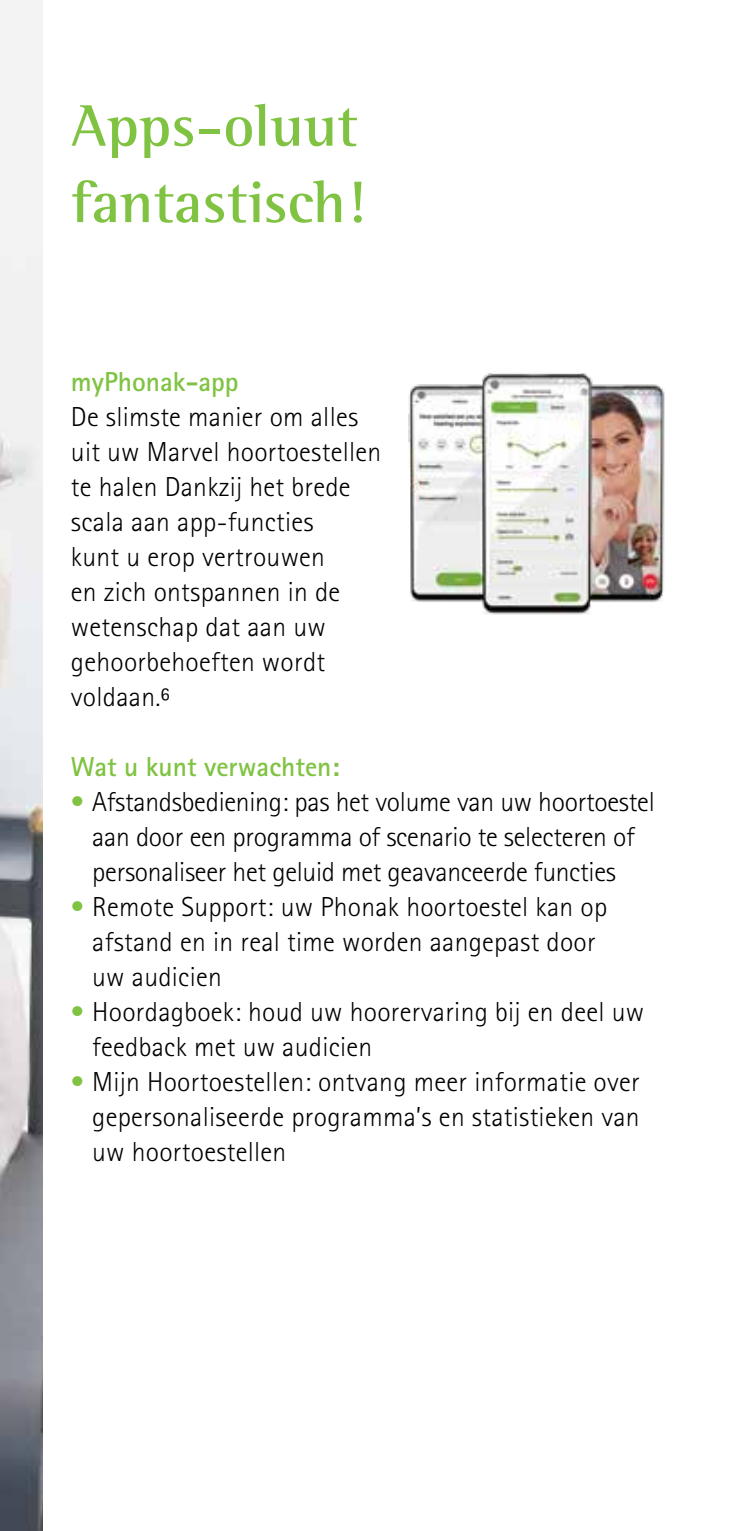
<style>
.page{position:relative;width:738px;height:1531px;background:#fff}
.page>*{position:absolute;margin:0;border:0;box-sizing:border-box;transform-origin:0 0}
.t1{font:700 60px/76.5px "Rotis Semi Serif Pro";color:#80c342}
.t2{font:300 27.5px/35px "Rotis Sans Serif Pro";letter-spacing:.01em;color:#000}
.t3{font:300 27.5px/35px "Rotis Sans Serif Pro";letter-spacing:-.01em;color:#000}
.t4{font:700 27.5px "Rotis Sans Serif Pro";color:#80c342}
.s1{color:#80c342}
</style>
<div class="page">
<img style="left:408px;top:373px;width:257px;height:242px">
<img style="left:0;top:0;width:43px;height:1531px">
<h1 class="t1" style="left:71px;top:87px;width:296px">Apps-oluut fantastisch!</h1>
<p class="t4" style="left:71px;top:364px;width:169px">myPhonak-app</p>
<p class="t2" style="left:71px;top:399px;width:311px">De slimste manier om alles uit uw Marvel hoortoestellen te halen Dankzij het brede scala aan app-functies<br>kunt u erop vertrouwen<br>en zich ontspannen in de wetenschap dat aan uw gehoorbehoeften wordt voldaan.6</p>
<p class="t4" style="left:71px;top:749px;width:270px">Wat u kunt verwachten:</p>
<p class="t3" style="left:92px;top:784px;width:563px;text-indent:-21px"><span class="s1">•</span> Afstandsbediening: pas het volume van uw hoortoestel aan door een programma of scenario te selecteren of personaliseer het geluid met geavanceerde functies</p>
<p class="t2" style="left:92px;top:889px;width:516px;text-indent:-21px"><span class="s1">•</span> Remote Support: uw Phonak hoortoestel kan op afstand en in real time worden aangepast door uw audicien</p>
<p class="t2" style="left:92px;top:994px;width:553px;text-indent:-21px"><span class="s1">•</span> Hoordagboek: houd uw hoorervaring bij en deel uw feedback met uw audicien</p>
<p class="t2" style="left:92px;top:1064px;width:548px;text-align:justify;text-indent:-21px"><span class="s1">•</span> Mijn Hoortoestellen: ontvang meer informatie over gepersonaliseerde programma’s en statistieken van uw hoortoestellen</p>
</div>
